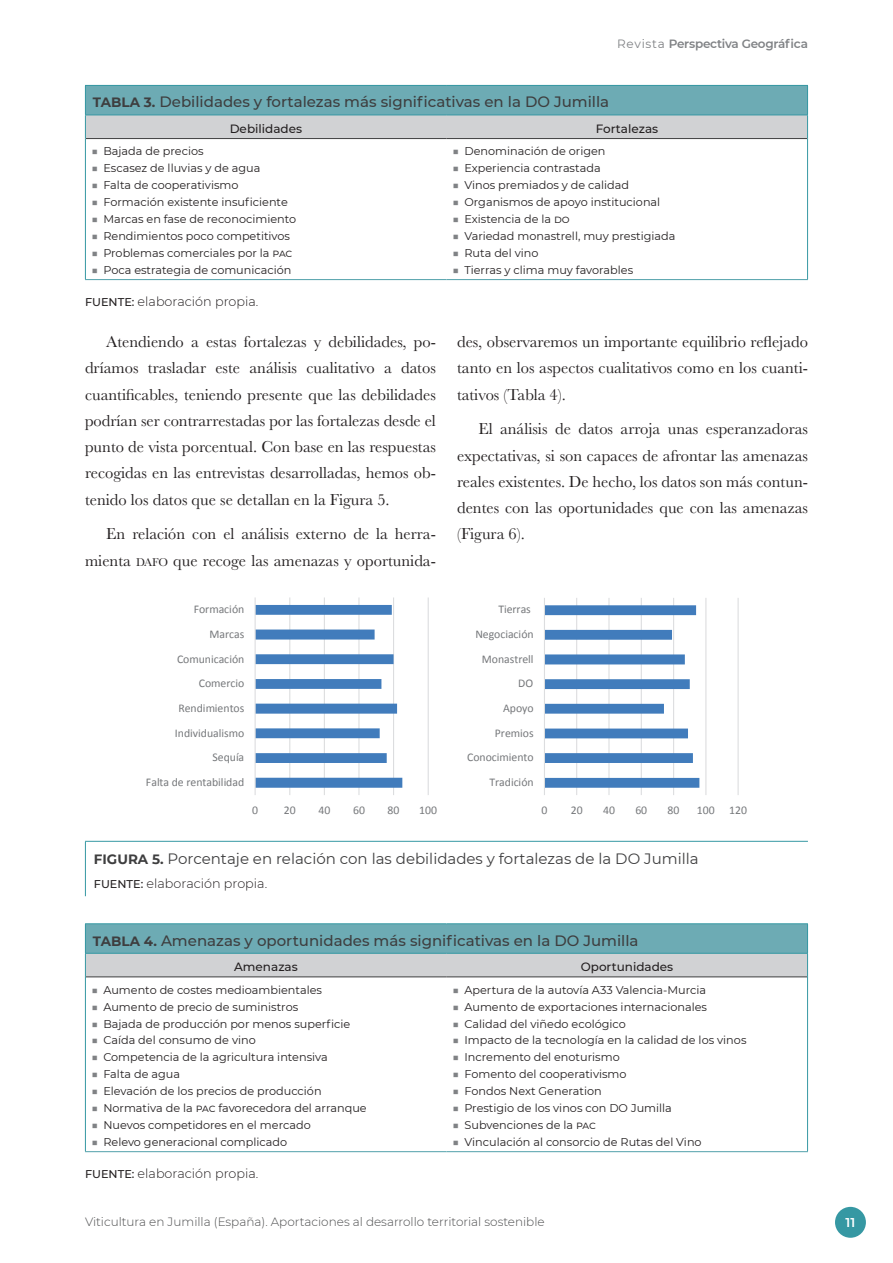
<style>
.page{position:relative;width:893px;height:1263px;background:#fff}
.page>*{position:absolute;margin:0;border:0;box-sizing:border-box;transform-origin:0 0}
.t1{font:16.5px/26.2px "Baskerville";color:#231f20;text-align:justify}
.t2{font:500 15px "Montserrat";color:#3e3e3f}
.t3{font:15px "Montserrat";color:#3e3e3f}
.t4{font:300 12.75px "Montserrat";color:#231f20}
.t5{font:600 12.75px "Montserrat";color:#fff}
.t6{font:300 12px "Montserrat";color:#4b4c4d}
.t7{font:500 12px "Montserrat";color:#231f20}
.t8{font:600 12px "Montserrat";letter-spacing:-.02em;color:#808285}
.t9{font:11.7px "Calibri";letter-spacing:-.005em;color:#76787b}
.t10{font:11.25px "Montserrat";color:#231f20}
.s1{font-weight:400}
.s2{font-weight:700;font-size:13.5px}
.s3{color:#808285}
.s4{font-weight:500;font-size:11.25px}
.s5{font-size:11.7px}
</style>
<div class="page">
<div style="left:835px;top:1207px;width:31px;height:31px;background:#3698a3;border-radius:50%"></div>
<hr style="left:85px;top:841px;width:723px;height:1px;background:#3698a3">
<hr style="left:85px;top:842px;width:1px;height:54px;background:#3698a3">
<hr style="left:85px;top:85px;width:361px;height:1px;background:#3698a3">
<hr style="left:446px;top:85px;width:362px;height:1px;background:#3698a3">
<svg style="left:85px;top:86px;width:723px;height:53px;background:#95b9bf"></svg>
<hr style="left:85px;top:139px;width:1px;height:140px;background:#3698a3">
<hr style="left:807px;top:139px;width:1px;height:140px;background:#3698a3">
<hr style="left:85px;top:279px;width:361px;height:1px;background:#50a0aa">
<hr style="left:446px;top:279px;width:362px;height:1px;background:#50a0aa">
<hr style="left:289px;top:597px;width:1px;height:198px;background:#dcdddf">
<hr style="left:324px;top:597px;width:1px;height:198px;background:#dcdddf">
<hr style="left:358px;top:597px;width:1px;height:198px;background:#dcdddf">
<hr style="left:393px;top:597px;width:1px;height:198px;background:#dcdddf">
<hr style="left:428px;top:597px;width:1px;height:198px;background:#dcdddf">
<svg style="left:256px;top:605px;width:146px;height:183px"></svg>
<hr style="left:255px;top:597px;width:1px;height:198px;background:#dcdddf">
<hr style="left:576px;top:598px;width:1px;height:197px;background:#dcdddf">
<hr style="left:608px;top:598px;width:1px;height:197px;background:#dcdddf">
<hr style="left:641px;top:598px;width:1px;height:197px;background:#dcdddf">
<hr style="left:673px;top:598px;width:1px;height:197px;background:#dcdddf">
<hr style="left:705px;top:598px;width:1px;height:197px;background:#dcdddf">
<hr style="left:738px;top:598px;width:1px;height:197px;background:#dcdddf">
<svg style="left:545px;top:605px;width:154px;height:183px"></svg>
<hr style="left:544px;top:598px;width:1px;height:197px;background:#dcdddf">
<hr style="left:85px;top:923px;width:361px;height:1px;background:#3698a3">
<hr style="left:446px;top:923px;width:362px;height:1px;background:#3698a3">
<svg style="left:85px;top:924px;width:723px;height:53px;background:#95b9bf"></svg>
<hr style="left:85px;top:977px;width:1px;height:174px;background:#3698a3">
<hr style="left:807px;top:977px;width:1px;height:174px;background:#3698a3">
<hr style="left:85px;top:1151px;width:361px;height:1px;background:#50a0aa">
<hr style="left:446px;top:1151px;width:362px;height:1px;background:#50a0aa">
<p class="t8" style="left:617px;top:36px;width:192px"><span class="s1">Revista</span> Perspectiva Geográfica</p>
<h2 class="t2" style="left:93px;top:92px;width:518px"><span class="s2">TABLA 3.</span> Debilidades y fortalezas más significativas en la DO Jumilla</h2>
<p class="t7" style="left:230px;top:120px;width:74px">Debilidades</p>
<p class="t7" style="left:596px;top:120px;width:64px">Fortalezas</p>
<p class="t10" style="left:91px;top:144px;width:114px"><span class="s3">■</span> Bajada de precios</p>
<p class="t10" style="left:91px;top:161px;width:171px"><span class="s3">■</span> Escasez de lluvias y de agua</p>
<p class="t10" style="left:91px;top:177px;width:149px"><span class="s3">■</span> Falta de cooperativismo</p>
<p class="t10" style="left:91px;top:194px;width:198px"><span class="s3">■</span> Formación existente insuficiente</p>
<p class="t10" style="left:91px;top:211px;width:206px"><span class="s3">■</span> Marcas en fase de reconocimiento</p>
<p class="t10" style="left:91px;top:228px;width:200px"><span class="s3">■</span> Rendimientos poco competitivos</p>
<p class="t10" style="left:91px;top:245px;width:202px"><span class="s3">■</span> Problemas comerciales por la pac</p>
<p class="t10" style="left:91px;top:262px;width:202px"><span class="s3">■</span> Poca estrategia de comunicación</p>
<p class="t10" style="left:452px;top:144px;width:154px"><span class="s3">■</span> Denominación de origen</p>
<p class="t10" style="left:452px;top:161px;width:150px"><span class="s3">■</span> Experiencia contrastada</p>
<p class="t10" style="left:452px;top:177px;width:178px"><span class="s3">■</span> Vinos premiados y de calidad</p>
<p class="t10" style="left:452px;top:194px;width:209px"><span class="s3">■</span> Organismos de apoyo institucional</p>
<p class="t10" style="left:452px;top:211px;width:119px"><span class="s3">■</span> Existencia de la do</p>
<p class="t10" style="left:452px;top:228px;width:224px"><span class="s3">■</span> Variedad monastrell, muy prestigiada</p>
<p class="t10" style="left:452px;top:245px;width:88px"><span class="s3">■</span> Ruta del vino</p>
<p class="t10" style="left:452px;top:262px;width:182px"><span class="s3">■</span> Tierras y clima muy favorables</p>
<p class="t4" style="left:85px;top:293px;width:175px"><span class="s4">FUENTE:</span> elaboración propia.</p>
<p class="t1" style="left:85px;top:329px;width:352px;text-indent:21px">Atendiendo a estas fortalezas y debilidades, po&shy;dríamos trasladar este análisis cualitativo a datos cuantificables, teniendo presente que las debilidades podrían ser contrarrestadas por las fortalezas desde el punto de vista porcentual. Con base en las respuestas recogidas en las entrevistas desarrolladas, hemos ob&shy;tenido los datos que se detallan en la Figura 5.</p>
<h1 class="t1" style="left:85px;top:521px;width:352px;text-align:right">En relación con el análisis externo de la herra&shy;mienta <span class="s5">DAFO</span> que recoge las amenazas y oportunida-</h1>
<h1 class="t1" style="left:457px;top:329px;width:352px">des, observaremos un importante equilibrio reflejado tanto en los aspectos cualitativos como en los cuanti&shy;tativos (Tabla 4).</h1>
<h1 class="t1" style="left:457px;top:416px;width:352px;text-indent:21px">El análisis de datos arroja unas esperanzadoras expectativas, si son capaces de afrontar las amenazas reales existentes. De hecho, los datos son más contun&shy;dentes con las oportunidades que con las amenazas (Figura 6).</h1>
<p class="t9" style="left:194px;top:602px;width:52px">Formación</p>
<p class="t9" style="left:498px;top:602px;width:34px">Tierras</p>
<p class="t9" style="left:209px;top:626px;width:36px">Marcas</p>
<p class="t9" style="left:475px;top:627px;width:60px">Negociación</p>
<p class="t9" style="left:177px;top:651px;width:69px">Comunicación</p>
<p class="t9" style="left:482px;top:651px;width:53px">Monastrell</p>
<p class="t9" style="left:199px;top:676px;width:47px">Comercio</p>
<p class="t9" style="left:518px;top:676px;width:16px">DO</p>
<p class="t9" style="left:178px;top:701px;width:67px">Rendimientos</p>
<p class="t9" style="left:503px;top:701px;width:32px">Apoyo</p>
<p class="t9" style="left:175px;top:725px;width:71px">Individualismo</p>
<p class="t9" style="left:495px;top:725px;width:40px">Premios</p>
<p class="t9" style="left:212px;top:750px;width:33px">Sequía</p>
<p class="t9" style="left:467px;top:750px;width:68px">Conocimiento</p>
<p class="t9" style="left:146px;top:775px;width:100px">Falta de rentabilidad</p>
<p class="t9" style="left:489px;top:775px;width:46px">Tradición</p>
<p class="t9" style="left:252px;top:802px;width:7px">0</p>
<p class="t9" style="left:284px;top:802px;width:13px">20</p>
<p class="t9" style="left:318px;top:802px;width:13px">40</p>
<p class="t9" style="left:353px;top:802px;width:13px">60</p>
<p class="t9" style="left:388px;top:802px;width:13px">80</p>
<p class="t9" style="left:419px;top:802px;width:19px">100</p>
<p class="t9" style="left:541px;top:802px;width:7px">0</p>
<p class="t9" style="left:571px;top:802px;width:13px">20</p>
<p class="t9" style="left:603px;top:802px;width:13px">40</p>
<p class="t9" style="left:635px;top:802px;width:13px">60</p>
<p class="t9" style="left:668px;top:802px;width:13px">80</p>
<p class="t9" style="left:697px;top:802px;width:52px">100 120</p>
<h2 class="t3" style="left:94px;top:849px;width:606px"><span class="s2">FIGURA 5.</span> Porcentaje en relación con las debilidades y fortalezas de la DO Jumilla</h2>
<p class="t4" style="left:94px;top:874px;width:175px"><span class="s4">FUENTE:</span> elaboración propia.</p>
<h2 class="t2" style="left:93px;top:930px;width:547px"><span class="s2">TABLA 4.</span> Amenazas y oportunidades más significativas en la DO Jumilla</h2>
<p class="t7" style="left:234px;top:958px;width:65px">Amenazas</p>
<p class="t7" style="left:581px;top:958px;width:94px">Oportunidades</p>
<p class="t10" style="left:91px;top:982px;width:232px"><span class="s3">■</span> Aumento de costes medioambientales</p>
<p class="t10" style="left:91px;top:999px;width:208px"><span class="s3">■</span> Aumento de precio de suministros</p>
<p class="t10" style="left:91px;top:1016px;width:261px"><span class="s3">■</span> Bajada de producción por menos superficie</p>
<p class="t10" style="left:91px;top:1033px;width:166px"><span class="s3">■</span> Caída del consumo de vino</p>
<p class="t10" style="left:91px;top:1049px;width:238px"><span class="s3">■</span> Competencia de la agricultura intensiva</p>
<p class="t10" style="left:91px;top:1066px;width:90px"><span class="s3">■</span> Falta de agua</p>
<p class="t10" style="left:91px;top:1083px;width:232px"><span class="s3">■</span> Elevación de los precios de producción</p>
<p class="t10" style="left:91px;top:1100px;width:277px"><span class="s3">■</span> Normativa de la pac favorecedora del arranque</p>
<p class="t10" style="left:91px;top:1117px;width:221px"><span class="s3">■</span> Nuevos competidores en el mercado</p>
<p class="t10" style="left:91px;top:1134px;width:197px"><span class="s3">■</span> Relevo generacional complicado</p>
<p class="t10" style="left:452px;top:982px;width:255px"><span class="s3">■</span> Apertura de la autovía A33 Valencia-Murcia</p>
<p class="t10" style="left:452px;top:999px;width:256px"><span class="s3">■</span> Aumento de exportaciones internacionales</p>
<p class="t10" style="left:452px;top:1016px;width:175px"><span class="s3">■</span> Calidad del viñedo ecológico</p>
<p class="t10" style="left:452px;top:1033px;width:295px"><span class="s3">■</span> Impacto de la tecnología en la calidad de los vinos</p>
<p class="t10" style="left:452px;top:1049px;width:169px"><span class="s3">■</span> Incremento del enoturismo</p>
<p class="t10" style="left:452px;top:1066px;width:176px"><span class="s3">■</span> Fomento del cooperativismo</p>
<p class="t10" style="left:452px;top:1083px;width:151px"><span class="s3">■</span> Fondos Next Generation</p>
<p class="t10" style="left:452px;top:1100px;width:221px"><span class="s3">■</span> Prestigio de los vinos con DO Jumilla</p>
<p class="t10" style="left:452px;top:1117px;width:145px"><span class="s3">■</span> Subvenciones de la pac</p>
<p class="t10" style="left:452px;top:1134px;width:251px"><span class="s3">■</span> Vinculación al consorcio de Rutas del Vino</p>
<p class="t4" style="left:85px;top:1165px;width:175px"><span class="s4">FUENTE:</span> elaboración propia.</p>
<p class="t6" style="left:85px;top:1214px;width:461px">Viticultura en Jumilla (España). Aportaciones al desarrollo territorial sostenible</p>
<p class="t5" style="left:846px;top:1213px;width:11px">11</p>
</div>
